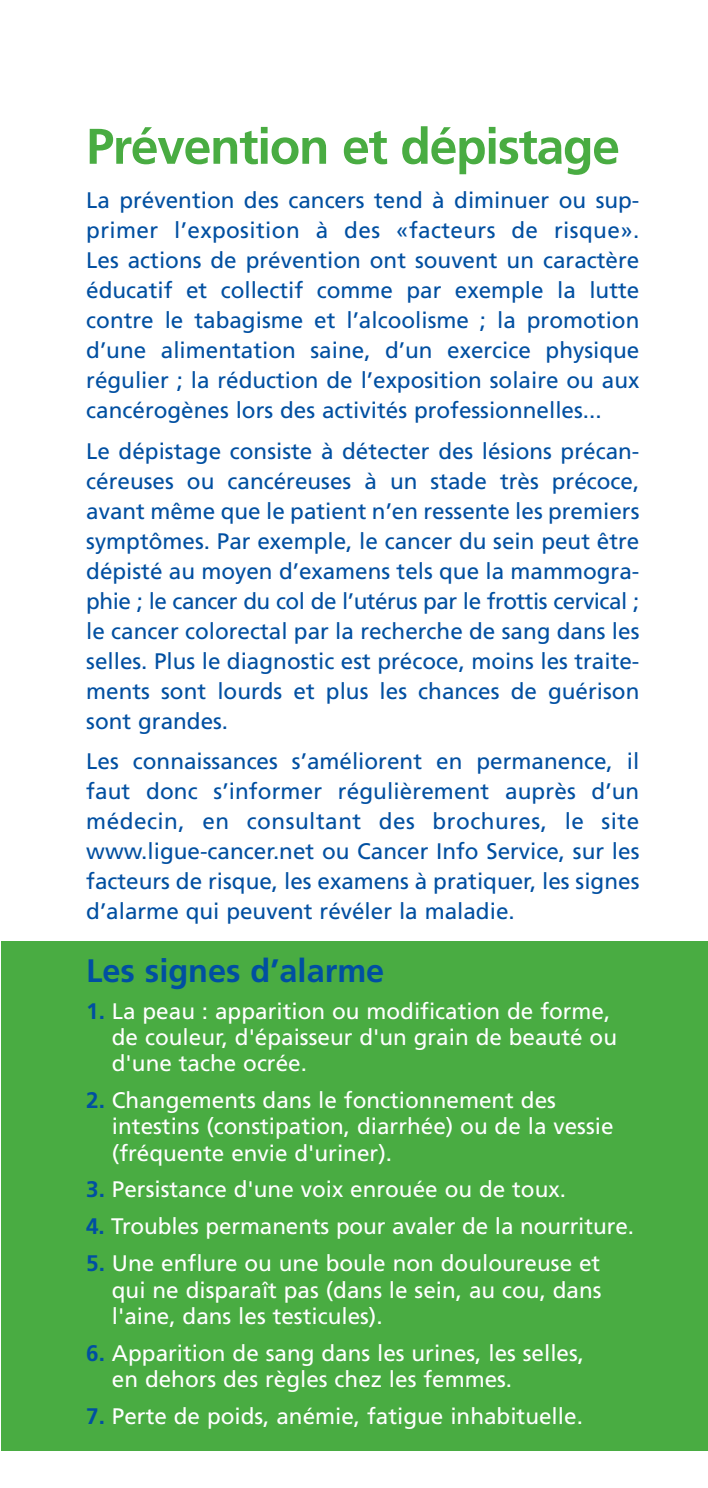
<style>
.page{position:relative;width:708px;height:1488px;background:#fff}
.page>*{position:absolute;margin:0;border:0;box-sizing:border-box;transform-origin:0 0}
.t1{font:700 50px "Frutiger";letter-spacing:-.03em;color:#49ac42}
.t2{font:700 32.5px "Frutiger";color:#004fa1}
.t3{font:22.5px/30px "Frutiger";color:#004fa1;text-align:justify}
.t4{font:22.5px/26.2px "Frutiger";color:#fff}
.s1{font-weight:700;color:#004fa1}
</style>
<div class="page">
<div style="left:1px;top:941px;width:707px;height:510px;background:#49ac42"></div>
<h1 class="t1" style="left:86px;top:126px;width:535px">Prévention et dépistage</h1>
<p class="t3" style="left:86px;top:187px;width:554px">La prévention des cancers tend à diminuer ou sup&shy;primer l’exposition à des «facteurs de risque».<br>Les actions de prévention ont souvent un caractère éducatif et collectif comme par exemple la lutte contre le tabagisme et l’alcoolisme ; la promotion d’une alimentation saine, d’un exercice physique régulier ; la réduction de l’exposition solaire ou aux cancérogènes lors des activités professionnelles...</p>
<p class="t3" style="left:86px;top:437px;width:554px">Le dépistage consiste à détecter des lésions précan&shy;céreuses ou cancéreuses à un stade très précoce, avant même que le patient n’en ressente les premiers symptômes. Par exemple, le cancer du sein peut être dépisté au moyen d’examens tels que la mammogra&shy;phie ; le cancer du col de l’utérus par le frottis cervical ; le cancer colorectal par la recherche de sang dans les selles. Plus le diagnostic est précoce, moins les traite&shy;ments sont lourds et plus les chances de guérison sont grandes.</p>
<p class="t3" style="left:86px;top:748px;width:554px">Les connaissances s’améliorent en permanence, il faut donc s’informer régulièrement auprès d’un médecin, en consultant des brochures, le site www.ligue-cancer.net ou Cancer Info Service, sur les facteurs de risque, les examens à pratiquer, les signes d’alarme qui peuvent révéler la maladie.</p>
<h2 class="t2" style="left:86px;top:957px;width:299px">Les signes d’alarme</h2>
<p class="t4" style="left:112px;top:999px;width:506px;text-indent:-26px"><span class="s1">1.</span> La peau : apparition ou modification de forme, de couleur, d'épaisseur d'un grain de beauté ou d'une tache ocrée.</p>
<p class="t4" style="left:112px;top:1089px;width:503px;text-indent:-26px"><span class="s1">2.</span> Changements dans le fonctionnement des intestins (constipation, diarrhée) ou de la vessie (fréquente envie d'uriner).</p>
<p class="t4" style="left:86px;top:1178px;width:481px"><span class="s1">3.</span> Persistance d'une voix enrouée ou de toux.</p>
<p class="t4" style="left:86px;top:1215px;width:549px"><span class="s1">4.</span> Troubles permanents pour avaler de la nourriture.</p>
<p class="t4" style="left:112px;top:1252px;width:491px;text-align:justify;text-indent:-26px"><span class="s1">5.</span> Une enflure ou une boule non douloureuse et qui ne disparaît pas (dans le sein, au cou, dans l'aine, dans les testicules).</p>
<p class="t4" style="left:112px;top:1341px;width:473px;text-indent:-26px"><span class="s1">6.</span> Apparition de sang dans les urines, les selles, en dehors des règles chez les femmes.</p>
<p class="t4" style="left:86px;top:1404px;width:498px"><span class="s1">7.</span> Perte de poids, anémie, fatigue inhabituelle.</p>
</div>
